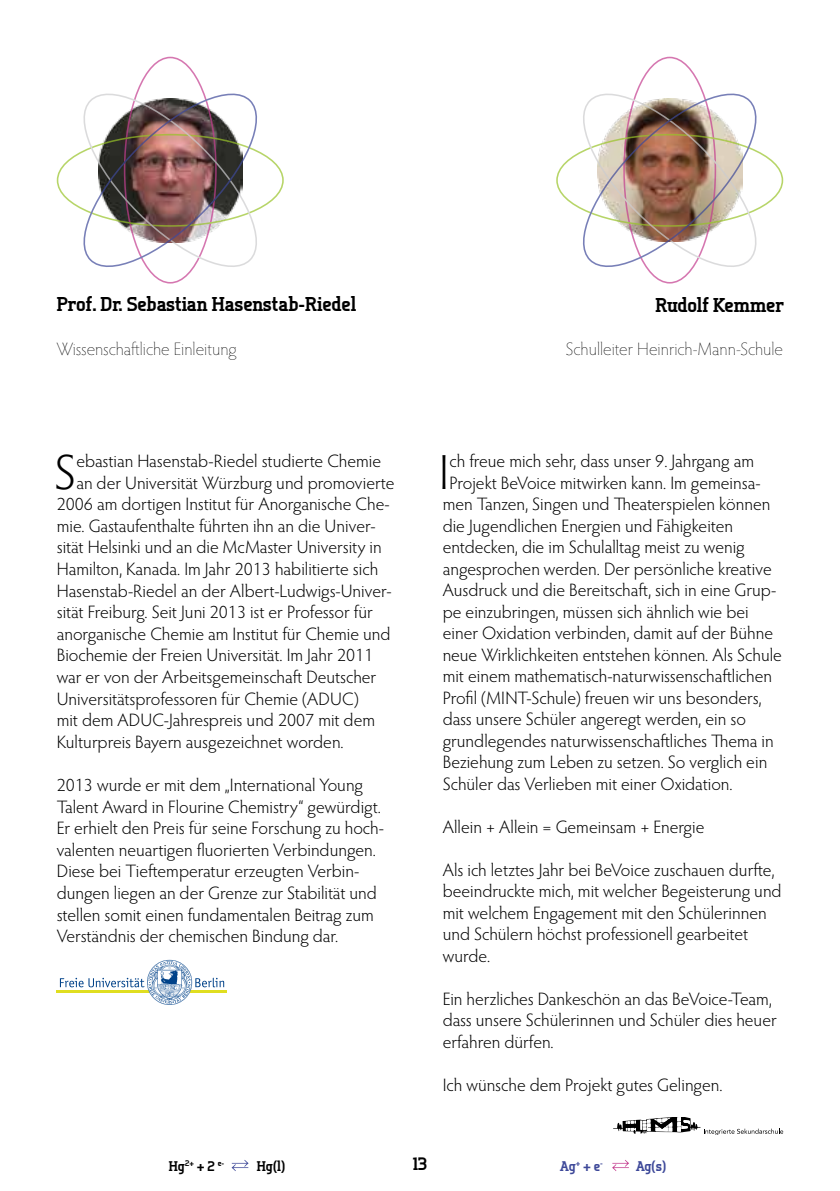
<style>
.page{position:relative;width:840px;height:1191px;background:#fff}
.page>*{position:absolute;margin:0;border:0;box-sizing:border-box;transform-origin:0 0}
.t1{font:300 49.6px "Hypatia Sans Pro";color:#000}
.t2{font:300 49.4px "Hypatia Sans Pro";color:#000}
.t3{font:800 20px "Tertre";color:#000}
.t4{font:300 18px/21.6px "Hypatia Sans Pro";color:#000}
.t5{font:200 18px "Hypatia Sans Pro";color:#000}
.t6{font:800 18px "Tertre";color:#000}
.t7{font:800 14px "Tertre";color:#000}
.t8{font:800 14px "Tertre";color:#3e4999}
</style>
<div class="page">
<svg style="left:231px;top:1160px;width:17px;height:11px"></svg>
<svg style="left:612px;top:1160px;width:16px;height:11px"></svg>
<hr style="left:57px;top:990px;width:170px;height:2px;background:#e0de20">
<svg style="left:60px;top:960px;width:164px;height:45px"></svg>
<svg style="left:613px;top:1117px;width:169px;height:17px"></svg>
<img style="left:70px;top:83px;width:200px;height:195px">
<img style="left:569px;top:83px;width:200px;height:195px">
<p class="t3" style="left:57px;top:292px;width:301px">Prof. Dr. Sebastian Hasenstab-Riedel</p>
<p class="t5" style="left:57px;top:337px;width:181px">Wissenschaftliche Einleitung</p>
<h1 class="t1" style="left:54px;top:439px;width:23px">S</h1>
<p class="t4" style="left:76px;top:449px;width:306px">ebastian Hasenstab-Riedel studierte Chemie</p>
<p class="t4" style="left:76px;top:471px;width:319px">an der Universität Würzburg und promovierte</p>
<p class="t4" style="left:57px;top:493px;width:334px">2006 am dortigen Institut für Anorganische Che-</p>
<p class="t4" style="left:57px;top:514px;width:320px">mie. Gastaufenthalte führten ihn an die Univer-</p>
<p class="t4" style="left:57px;top:536px;width:326px">sität Helsinki und an die McMaster University in</p>
<p class="t4" style="left:57px;top:557px;width:323px">Hamilton, Kanada. Im Jahr 2013 habilitierte sich</p>
<p class="t4" style="left:57px;top:579px;width:336px">Hasenstab-Riedel an der Albert-Ludwigs-Univer-</p>
<p class="t4" style="left:57px;top:601px;width:317px">sität Freiburg. Seit Juni 2013 ist er Professor für</p>
<p class="t4" style="left:57px;top:622px;width:335px">anorganische Chemie am Institut für Chemie und</p>
<p class="t4" style="left:57px;top:644px;width:318px">Biochemie der Freien Universität. Im Jahr 2011</p>
<p class="t4" style="left:57px;top:665px;width:321px">war er von der Arbeitsgemeinschaft Deutscher</p>
<p class="t4" style="left:57px;top:687px;width:303px">Universitätsprofessoren für Chemie (ADUC)</p>
<p class="t4" style="left:57px;top:709px;width:319px">mit dem ADUC-Jahrespreis und 2007 mit dem</p>
<p class="t4" style="left:57px;top:730px;width:288px">Kulturpreis Bayern ausgezeichnet worden.</p>
<p class="t4" style="left:57px;top:773px;width:328px">2013 wurde er mit dem „International Young Talent Award in Flourine Chemistry“ gewürdigt.<br>Er erhielt den Preis für seine Forschung zu hoch&shy;valenten neuartigen fluorierten Verbindungen.<br>Diese bei Tieftemperatur erzeugten Verbin&shy;dungen liegen an der Grenze zur Stabilität und stellen somit einen fundamentalen Beitrag zum Verständnis der chemischen Bindung dar.</p>
<p class="t3" style="left:655px;top:292px;width:130px">Rudolf Kemmer</p>
<p class="t5" style="left:565px;top:337px;width:219px">Schulleiter Heinrich-Mann-Schule</p>
<h2 class="t2" style="left:438px;top:439px;width:12px">I</h2>
<p class="t4" style="left:449px;top:450px;width:306px">ch freue mich sehr, dass unser 9. Jahrgang am</p>
<p class="t4" style="left:449px;top:471px;width:312px">Projekt BeVoice mitwirken kann. Im gemeinsa-</p>
<p class="t4" style="left:442px;top:493px;width:329px">men Tanzen, Singen und Theaterspielen können</p>
<p class="t4" style="left:442px;top:514px;width:292px">die Jugendlichen Energien und Fähigkeiten</p>
<p class="t4" style="left:442px;top:536px;width:303px">entdecken, die im Schulalltag meist zu wenig</p>
<p class="t4" style="left:442px;top:557px;width:330px">angesprochen werden. Der persönliche kreative</p>
<p class="t4" style="left:442px;top:579px;width:335px">Ausdruck und die Bereitschaft, sich in eine Grup-</p>
<p class="t4" style="left:442px;top:600px;width:307px">pe einzubringen, müssen sich ähnlich wie bei</p>
<p class="t4" style="left:442px;top:622px;width:332px">einer Oxidation verbinden, damit auf der Bühne</p>
<p class="t4" style="left:442px;top:643px;width:340px">neue Wirklichkeiten entstehen können. Als Schule</p>
<p class="t4" style="left:442px;top:665px;width:330px">mit einem mathematisch-naturwissenschaftlichen</p>
<p class="t4" style="left:442px;top:686px;width:320px">Profil (MINT-Schule) freuen wir uns besonders,</p>
<p class="t4" style="left:442px;top:708px;width:304px">dass unsere Schüler angeregt werden, ein so</p>
<p class="t4" style="left:442px;top:729px;width:332px">grundlegendes naturwissenschaftliches Thema in</p>
<p class="t4" style="left:442px;top:751px;width:326px">Beziehung zum Leben zu setzen. So verglich ein</p>
<p class="t4" style="left:442px;top:772px;width:291px">Schüler das Verlieben mit einer Oxidation.</p>
<p class="t4" style="left:442px;top:815px;width:263px">Allein + Allein = Gemeinsam + Energie</p>
<p class="t4" style="left:442px;top:858px;width:340px">Als ich letztes Jahr bei BeVoice zuschauen durfte, beeindruckte mich, mit welcher Begeisterung und mit welchem Engagement mit den Schülerinnen und Schülern höchst professionell gearbeitet wurde.</p>
<p class="t4" style="left:442px;top:987px;width:335px">Ein herzliches Dankeschön an das BeVoice-Team, dass unsere Schülerinnen und Schüler dies heuer erfahren dürfen.</p>
<p class="t4" style="left:442px;top:1073px;width:281px">Ich wünsche dem Projekt gutes Gelingen.</p>
<p class="t7" style="left:169px;top:1157px;width:57px">Hg<sup>2+</sup> + 2 <sup>e-</sup></p>
<p class="t7" style="left:257px;top:1157px;width:30px">Hg(l)</p>
<p class="t6" style="left:412px;top:1152px;width:16px">13</p>
<p class="t8" style="left:559px;top:1157px;width:45px">Ag<sup>+</sup> + e<sup>-</sup></p>
<p class="t8" style="left:635px;top:1157px;width:32px">Ag(s)</p>
</div>
